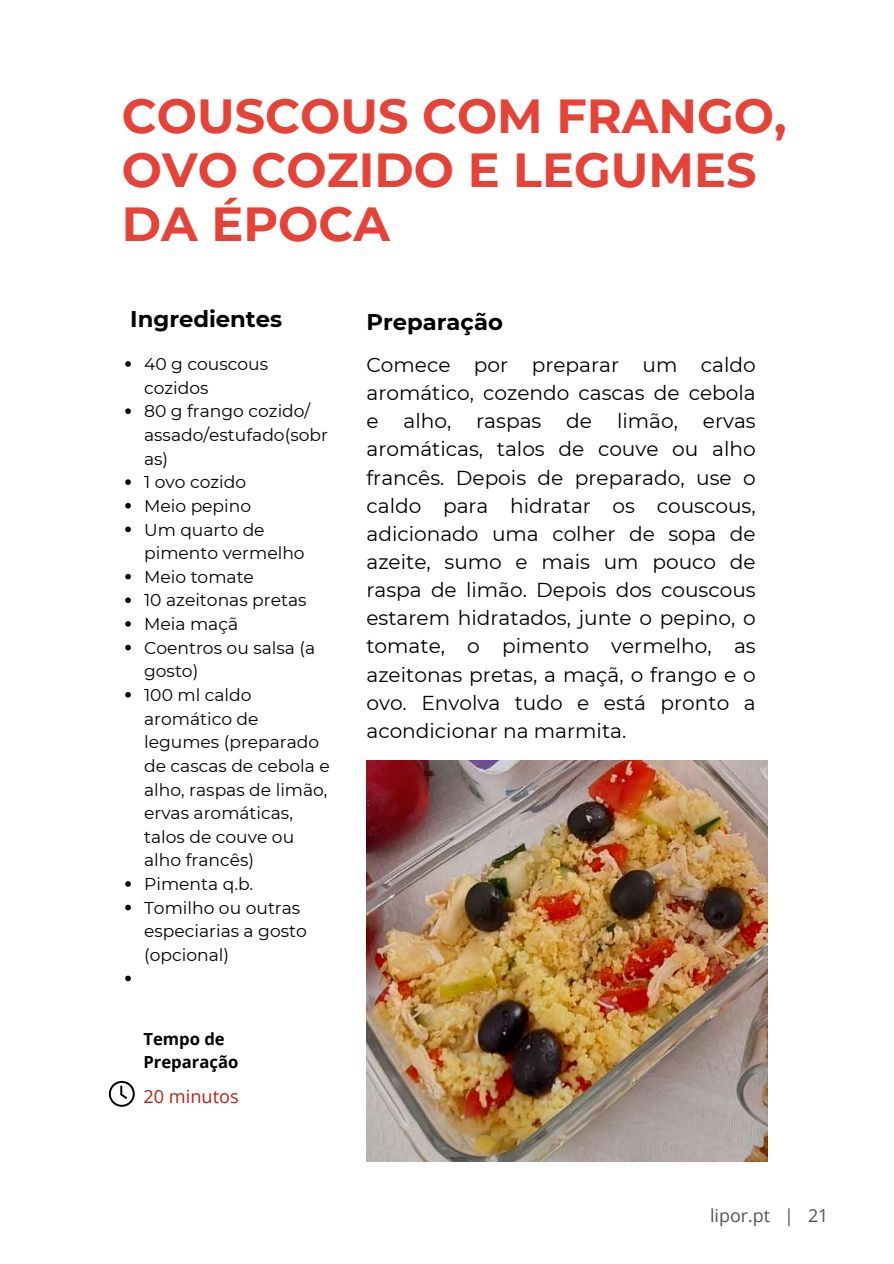
<style>
.page{position:relative;width:894px;height:1264px;background:#fff}
.page>*{position:absolute;margin:0;border:0;box-sizing:border-box;transform-origin:0 0}
.t1{font:700 47.7px/54px "Montserrat";color:#e64338}
.t2{font:700 22.65px "Montserrat";color:#000}
.t3{font:20.1px/28.2px "Montserrat";color:#000;text-align:justify}
.t4{font:18.15px "Open Sans";color:#bc1f10}
.t5{font:17.85px "Open Sans";color:#545454}
.t6{font:17.1px/23.7px "Montserrat";color:#000}
.t7{font:700 16.65px/22.5px "Open Sans";color:#000}
</style>
<div class="page">
<svg style="left:109px;top:1080px;width:26px;height:26px"></svg>
<img style="left:366px;top:760px;width:401px;height:401px">
<svg style="left:125px;top:361px;width:6px;height:6px"></svg>
<svg style="left:125px;top:408px;width:6px;height:6px"></svg>
<svg style="left:125px;top:479px;width:6px;height:6px"></svg>
<svg style="left:125px;top:503px;width:6px;height:5px"></svg>
<svg style="left:125px;top:526px;width:6px;height:6px"></svg>
<svg style="left:125px;top:574px;width:6px;height:5px"></svg>
<svg style="left:125px;top:597px;width:6px;height:6px"></svg>
<svg style="left:125px;top:621px;width:6px;height:5px"></svg>
<svg style="left:125px;top:644px;width:6px;height:6px"></svg>
<svg style="left:125px;top:692px;width:6px;height:5px"></svg>
<svg style="left:125px;top:881px;width:6px;height:5px"></svg>
<svg style="left:125px;top:904px;width:6px;height:6px"></svg>
<svg style="left:125px;top:975px;width:6px;height:6px"></svg>
<h1 class="t1" style="left:122px;top:89px;width:666px">COUSCOUS COM FRANGO,<br>OVO COZIDO E LEGUMES<br>DA ÉPOCA</h1>
<p class="t2" style="left:130px;top:305px;width:153px">Ingredientes</p>
<p class="t2" style="left:366px;top:308px;width:138px">Preparação</p>
<p class="t6" style="left:144px;top:352px;width:187px">40 g couscous cozidos<br>80 g frango cozido/ assado/estufado(sobr as)<br>1 ovo cozido<br>Meio pepino<br>Um quarto de pimento vermelho<br>Meio tomate<br>10 azeitonas pretas<br>Meia maçã<br>Coentros ou salsa (a gosto)<br>100 ml caldo aromático de legumes (preparado de cascas de cebola e alho, raspas de limão, ervas aromáticas, talos de couve ou alho francês)<br>Pimenta q.b.<br>Tomilho ou outras especiarias a gosto (opcional)</p>
<p class="t7" style="left:143px;top:1027px;width:96px">Tempo de<br>Preparação</p>
<p class="t4" style="left:143px;top:1083px;width:97px">20 minutos</p>
<p class="t3" style="left:366px;top:351px;width:390px">Comece por preparar um caldo aromático, cozendo cascas de cebola e alho, raspas de limão, ervas aromáticas, talos de couve ou alho francês. Depois de preparado, use o caldo para hidratar os couscous, adicionado uma colher de sopa de azeite, sumo e mais um pouco de raspa de limão. Depois dos couscous estarem hidratados, junte o pepino, o tomate, o pimento vermelho, as azeitonas pretas, a maçã, o frango e o ovo. Envolva tudo e está pronto a acondicionar na marmita.</p>
<p class="t5" style="left:710px;top:1203px;width:120px">lipor.pt | 21</p>
</div>
